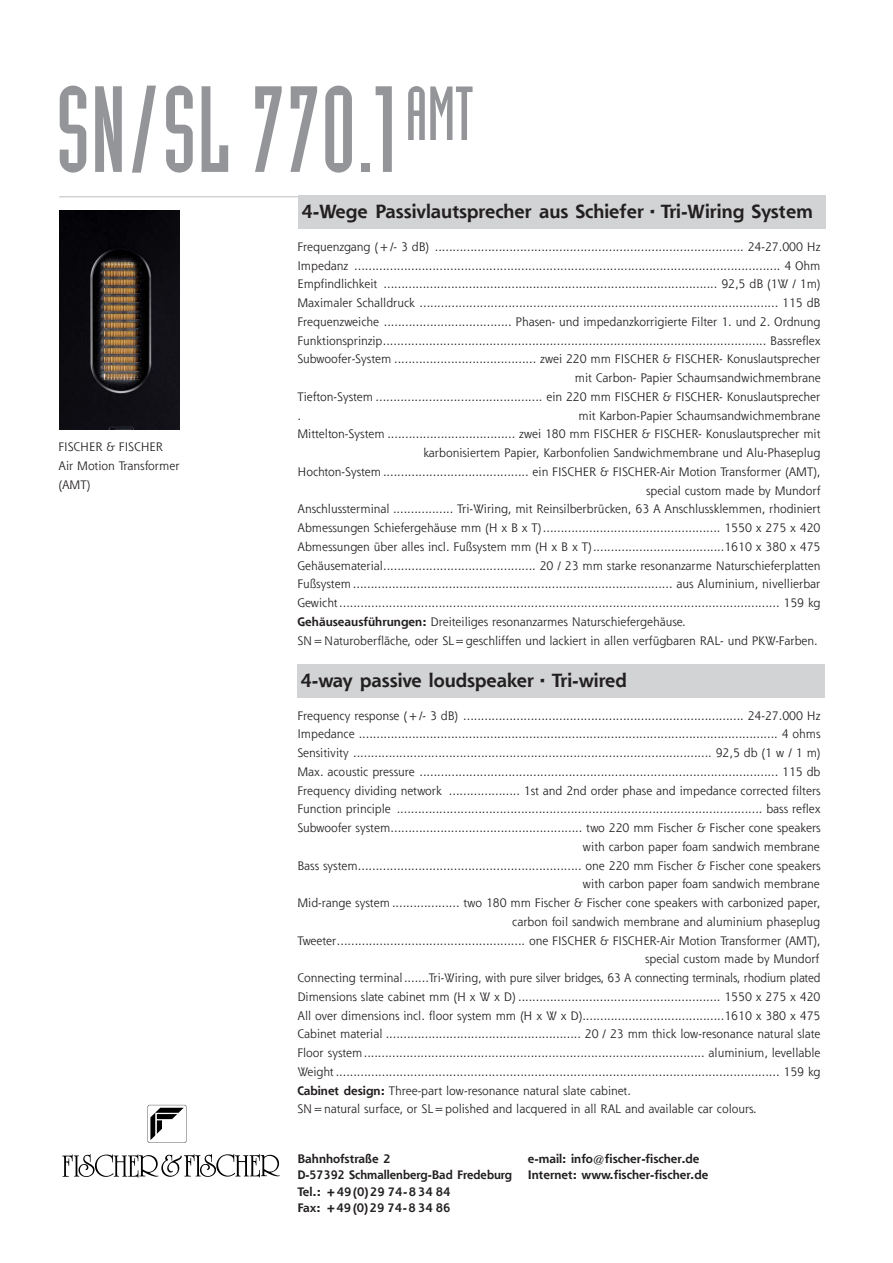
<style>
.page{position:relative;width:893px;height:1263px;background:#fff}
.page>*{position:absolute;margin:0;border:0;box-sizing:border-box;transform-origin:0 0}
.t1{font:119.85px "Industria Solid";color:#939598}
.t2{font:700 18.6px "Shannon";color:#231f20}
.t3{font:12px/18.8px "Shannon";color:#231f20}
.t4{font:700 12px/16.5px "Shannon";color:#231f20}
.s1{font-weight:700}
</style>
<div class="page">
<hr style="left:59px;top:196px;width:244px;height:1px;background:#d1d3d4">
<div style="left:298px;top:196px;width:528px;height:33px;background:#d1d3d4"></div>
<div style="left:297px;top:664px;width:528px;height:33px;background:#d1d3d4"></div>
<img style="left:62px;top:1154px;width:218px;height:24px">
<img style="left:147px;top:1104px;width:40px;height:39px">
<img style="left:60px;top:211px;width:119px;height:219px">
<h1 class="t1" style="left:55px;top:86px;width:419px">SN/SL 770.1<sup>AMT</sup></h1>
<p class="t3" style="left:58px;top:438px;width:123px">FISCHER &amp; FISCHER<br>Air Motion Transformer (AMT)</p>
<h2 class="t2" style="left:301px;top:204px;width:513px">4-Wege Passivlautsprecher aus Schiefer · Tri-Wiring System</h2>
<p class="t3" style="left:297px;top:238px;width:524px">Frequenzgang (+/- 3 dB) ....................................................................................... 24-27.000 Hz</p>
<p class="t3" style="left:297px;top:257px;width:524px">Impedanz ........................................................................................................................ 4 Ohm</p>
<p class="t3" style="left:297px;top:276px;width:524px">Empfindlichkeit .............................................................................................. 92,5 dB (1W / 1m)</p>
<p class="t3" style="left:297px;top:294px;width:524px">Maximaler Schalldruck ..................................................................................................... 115 dB</p>
<p class="t3" style="left:297px;top:313px;width:524px">Frequenzweiche .................................... Phasen- und impedanzkorrigierte Filter 1. und 2. Ordnung</p>
<p class="t3" style="left:297px;top:332px;width:524px">Funktionsprinzip............................................................................................................ Bassreflex</p>
<p class="t3" style="left:297px;top:351px;width:524px">Subwoofer-System ........................................ zwei 220 mm FISCHER &amp; FISCHER- Konuslautsprecher</p>
<p class="t3" style="left:575px;top:369px;width:247px">mit Carbon- Papier Schaumsandwichmembrane</p>
<p class="t3" style="left:297px;top:388px;width:524px">Tiefton-System ............................................... ein 220 mm FISCHER &amp; FISCHER- Konuslautsprecher</p>
<p class="t3" style="left:298px;top:407px;width:5px">.</p>
<p class="t3" style="left:578px;top:407px;width:244px">mit Karbon-Papier Schaumsandwichmembrane</p>
<p class="t3" style="left:297px;top:426px;width:524px">Mittelton-System .................................... zwei 180 mm FISCHER &amp; FISCHER- Konuslautsprecher mit</p>
<p class="t3" style="left:423px;top:444px;width:399px">karbonisiertem Papier, Karbonfolien Sandwichmembrane und Alu-Phaseplug</p>
<p class="t3" style="left:297px;top:463px;width:524px">Hochton-System ......................................... ein FISCHER &amp; FISCHER-Air Motion Transformer (AMT),</p>
<p class="t3" style="left:646px;top:482px;width:176px">special custom made by Mundorf</p>
<p class="t3" style="left:297px;top:501px;width:525px">Anschlussterminal ................. Tri-Wiring, mit Reinsilberbrücken, 63 A Anschlussklemmen, rhodiniert</p>
<p class="t3" style="left:297px;top:519px;width:524px">Abmessungen Schiefergehäuse mm (H x B x T).................................................. 1550 x 275 x 420</p>
<p class="t3" style="left:297px;top:538px;width:524px">Abmessungen über alles incl. Fußsystem mm (H x B x T).....................................1610 x 380 x 475</p>
<p class="t3" style="left:297px;top:557px;width:524px">Gehäusematerial........................................... 20 / 23 mm starke resonanzarme Naturschieferplatten</p>
<p class="t3" style="left:297px;top:576px;width:524px">Fußsystem .......................................................................................... aus Aluminium, nivellierbar</p>
<p class="t3" style="left:297px;top:594px;width:524px">Gewicht............................................................................................................................ 159 kg</p>
<p class="t3" style="left:297px;top:613px;width:390px"><span class="s1">Gehäuseausführungen:</span> Dreiteiliges resonanzarmes Naturschiefergehäuse.</p>
<p class="t3" style="left:297px;top:632px;width:522px">SN=Naturoberfläche, oder SL=geschliffen und lackiert in allen verfügbaren RAL- und PKW-Farben.</p>
<h2 class="t2" style="left:301px;top:672px;width:328px">4-way passive loudspeaker · Tri-wired</h2>
<p class="t3" style="left:297px;top:707px;width:524px">Frequency response (+/- 3 dB) ............................................................................... 24-27.000 Hz</p>
<p class="t3" style="left:297px;top:726px;width:524px">Impedance ...................................................................................................................... 4 ohms</p>
<p class="t3" style="left:297px;top:744px;width:524px">Sensitivity ..................................................................................................... 92,5 db (1 w / 1 m)</p>
<p class="t3" style="left:297px;top:763px;width:524px">Max. acoustic pressure ..................................................................................................... 115 db</p>
<p class="t3" style="left:297px;top:782px;width:524px">Frequency dividing network .................... 1st and 2nd order phase and impedance corrected filters</p>
<p class="t3" style="left:297px;top:801px;width:524px">Function principle ....................................................................................................... bass reflex</p>
<p class="t3" style="left:297px;top:819px;width:524px">Subwoofer system...................................................... two 220 mm Fischer &amp; Fischer cone speakers</p>
<p class="t3" style="left:583px;top:838px;width:239px">with carbon paper foam sandwich membrane</p>
<p class="t3" style="left:297px;top:857px;width:524px">Bass system............................................................... one 220 mm Fischer &amp; Fischer cone speakers</p>
<p class="t3" style="left:583px;top:876px;width:239px">with carbon paper foam sandwich membrane</p>
<p class="t3" style="left:297px;top:894px;width:524px">Mid-range system ................... two 180 mm Fischer &amp; Fischer cone speakers with carbonized paper,</p>
<p class="t3" style="left:512px;top:913px;width:309px">carbon foil sandwich membrane and aluminium phaseplug</p>
<p class="t3" style="left:297px;top:932px;width:524px">Tweeter..................................................... one FISCHER &amp; FISCHER-Air Motion Transformer (AMT),</p>
<p class="t3" style="left:645px;top:951px;width:176px">special custom made by Mundorf</p>
<p class="t3" style="left:297px;top:969px;width:524px">Connecting terminal.......Tri-Wiring, with pure silver bridges, 63 A connecting terminals, rhodium plated</p>
<p class="t3" style="left:297px;top:988px;width:524px">Dimensions slate cabinet mm (H x W x D) ......................................................... 1550 x 275 x 420</p>
<p class="t3" style="left:297px;top:1007px;width:524px">All over dimensions incl. floor system mm (H x W x D)........................................1610 x 380 x 475</p>
<p class="t3" style="left:297px;top:1026px;width:524px">Cabinet material ....................................................... 20 / 23 mm thick low-resonance natural slate</p>
<p class="t3" style="left:297px;top:1044px;width:524px">Floor system................................................................................................ aluminium, levellable</p>
<p class="t3" style="left:297px;top:1063px;width:524px">Weight ............................................................................................................................. 159 kg</p>
<p class="t3" style="left:297px;top:1082px;width:335px"><span class="s1">Cabinet design:</span> Three-part low-resonance natural slate cabinet.</p>
<p class="t3" style="left:297px;top:1101px;width:461px">SN=natural surface, or SL=polished and lacquered in all RAL and available car colours.</p>
<p class="t4" style="left:297px;top:1151px;width:216px">Bahnhofstraße 2<br>D-57392 Schmallenberg-Bad Fredeburg<br>Tel.: +49 (0) 29 74- 8 34 84<br>Fax: +49 (0) 29 74- 8 34 86</p>
<p class="t4" style="left:528px;top:1151px;width:182px">e-mail: info@fischer-fischer.de<br>Internet: www.fischer-fischer.de</p>
</div>
